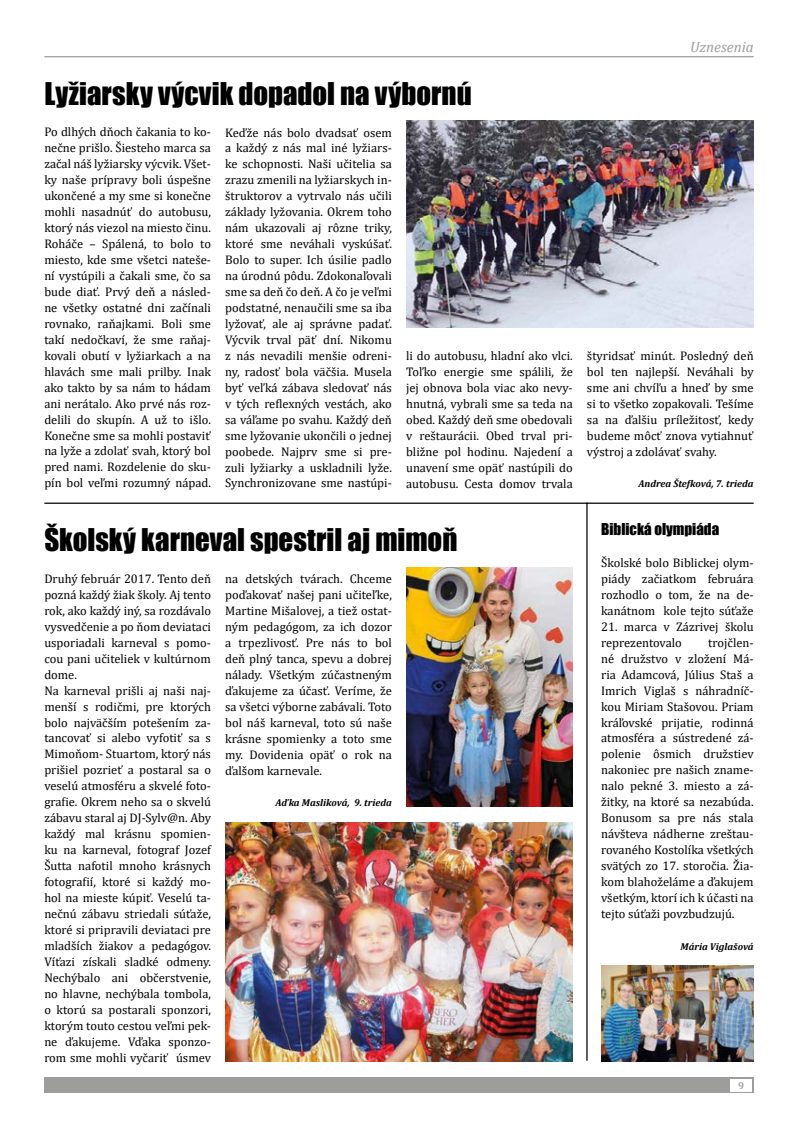
<style>
.page{position:relative;width:798px;height:1134px;background:#fff}
.page>*{position:absolute;margin:0;border:0;box-sizing:border-box;transform-origin:0 0}
.t1{font:28.75px "Impact";color:#000}
.t2{font:15px "Impact";color:#000}
.t3{font:italic 15px "Cambria";color:#9d9d9c}
.t4{font:12.5px/16px "Cambria";color:#000;text-align:justify}
.t5{font:italic 700 10px "Cambria";color:#000}
.t6{font:700 10px "Cambria";color:#9d9d9c}
</style>
<div class="page">
<img style="left:406px;top:120px;width:347px;height:208px">
<img style="left:601px;top:966px;width:152px;height:95px">
<img style="left:226px;top:822px;width:346px;height:239px">
<img style="left:406px;top:567px;width:166px;height:239px">
<hr style="left:44px;top:56px;width:709px;height:1px;background:#9d9d9c">
<div style="left:44px;top:1077px;width:709px;height:16px;background:#9d9d9c"></div>
<div style="left:730px;top:1079px;width:21px;height:12px;background:#fff"></div>
<hr style="left:44px;top:503px;width:709px;height:1px;background:#000">
<hr style="left:586px;top:503px;width:1px;height:558px;background:#000">
<p class="t3" style="left:689px;top:37px;width:65px">Uznesenia</p>
<h1 class="t1" style="left:44px;top:71px;width:428px">Lyžiarsky výcvik dopadol na výbornú</h1>
<p class="t4" style="left:44px;top:124px;width:168px">Po dlhých dňoch čakania to ko&shy;nečne prišlo. Šiesteho marca sa začal náš lyžiarsky výcvik. Všet&shy;ky naše prípravy boli úspešne ukončené a my sme si konečne mohli nasadnúť do autobusu, ktorý nás viezol na miesto činu.<br>Roháče – Spálená, to bolo to miesto, kde sme všetci nateše&shy;ní vystúpili a čakali sme, čo sa bude diať. Prvý deň a násled&shy;ne všetky ostatné dni začínali rovnako, raňajkami. Boli sme takí nedočkaví, že sme raňaj&shy;kovali obutí v lyžiarkach a na hlavách sme mali prilby. Inak ako takto by sa nám to hádam ani nerátalo. Ako prvé nás roz&shy;delili do skupín. A už to išlo.<br>Konečne sme sa mohli postaviť na lyže a zdolať svah, ktorý bol pred nami. Rozdelenie do sku&shy;pín bol veľmi rozumný nápad.</p>
<p class="t4" style="left:225px;top:124px;width:168px">Keďže nás bolo dvadsať osem a každý z nás mal iné lyžiars&shy;ke schopnosti. Naši učitelia sa zrazu zmenili na lyžiarskych in&shy;štruktorov a vytrvalo nás učili základy lyžovania. Okrem toho nám ukazovali aj rôzne triky, ktoré sme neváhali vyskúšať.<br>Bolo to super. Ich úsilie padlo na úrodnú pôdu. Zdokonaľovali sme sa deň čo deň. A čo je veľmi podstatné, nenaučili sme sa iba lyžovať, ale aj správne padať.<br>Výcvik trval päť dní. Nikomu z nás nevadili menšie odreni&shy;ny, radosť bola väčšia. Musela byť veľká zábava sledovať nás v tých reflexných vestách, ako sa váľame po svahu. Každý deň sme lyžovanie ukončili o jednej poobede. Najprv sme si pre&shy;zuli lyžiarky a uskladnili lyže.<br>Synchronizovane sme nastúpi-</p>
<p class="t4" style="left:406px;top:348px;width:168px">li do autobusu, hladní ako vlci.<br>Toľko energie sme spálili, že jej obnova bola viac ako nevy&shy;hnutná, vybrali sme sa teda na obed. Každý deň sme obedovali v reštaurácii. Obed trval pri&shy;bližne pol hodinu. Najedení a unavení sme opäť nastúpili do autobusu. Cesta domov trvala</p>
<p class="t4" style="left:586px;top:348px;width:168px">štyridsať minút. Posledný deň bol ten najlepší. Neváhali by sme ani chvíľu a hneď by sme si to všetko zopakovali. Tešíme sa na ďalšiu príležitosť, kedy budeme môcť znova vytiahnuť výstroj a zdolávať svahy.</p>
<p class="t5" style="left:638px;top:477px;width:117px">Andrea Štefková, 7. trieda</p>
<h1 class="t1" style="left:44px;top:517px;width:414px">Školský karneval spestril aj mimoň</h1>
<p class="t4" style="left:44px;top:571px;width:168px;text-align:left">Druhý február 2017. Tento deň pozná každý žiak školy. Aj tento rok, ako každý iný, sa rozdávalo vysvedčenie a po ňom deviataci usporiadali karneval s pomo&shy;cou pani učiteliek v kultúrnom dome.<br>Na karneval prišli aj naši naj&shy;menší s rodičmi, pre ktorých bolo najväčším potešením za&shy;tancovať si alebo vyfotiť sa s<br>Mimoňom- Stuartom, ktorý nás prišiel pozrieť a postaral sa o veselú atmosféru a skvelé foto&shy;grafie. Okrem neho sa o skvelú zábavu staral aj DJ-Sylv@n. Aby každý mal krásnu spomien&shy;ku na karneval, fotograf Jozef<br>Šutta nafotil mnoho krásnych fotografií, ktoré si každý mo&shy;hol na mieste kúpiť. Veselú ta&shy;nečnú zábavu striedali súťaže, ktoré si pripravili deviataci pre mladších žiakov a pedagógov.<br>Víťazi získali sladké odmeny.<br>Nechýbalo ani občerstvenie, no hlavne, nechýbala tombola, o ktorú sa postarali sponzori, ktorým touto cestou veľmi pek&shy;ne ďakujeme. Vďaka sponzo&shy;rom sme mohli vyčariť úsmev</p>
<p class="t4" style="left:225px;top:571px;width:168px">na detských tvárach. Chceme poďakovať našej pani učiteľke, Martine Mišalovej, a tiež ostat&shy;ným pedagógom, za ich dozor a trpezlivosť. Pre nás to bol deň plný tanca, spevu a dobrej nálady. Všetkým zúčastneným ďakujeme za účasť. Veríme, že sa všetci výborne zabávali. Toto bol náš karneval, toto sú naše krásne spomienky a toto sme my. Dovidenia opäť o rok na ďalšom karnevale.</p>
<p class="t5" style="left:275px;top:796px;width:118px">Aďka Masliková, 9. trieda</p>
<p class="t2" style="left:601px;top:518px;width:120px">Biblická olympiáda</p>
<p class="t4" style="left:601px;top:555px;width:154px">Školské bolo Biblickej olym&shy;piády začiatkom februára rozhodlo o tom, že na de&shy;kanátnom kole tejto súťaže</p>
<p class="t4" style="left:601px;top:618px;width:154px">21. marca v Zázrivej školu reprezentovalo</p>
<p class="t4" style="left:601px;top:634px;width:154px;text-indent:107px">trojčlen&shy;né družstvo v zložení Má&shy;ria Adamcová, Július Staš a Imrich Viglaš s náhradníč&shy;kou Miriam Stašovou. Priam kráľovské prijatie, rodinná atmosféra a sústredené zá&shy;polenie ôsmich družstiev nakoniec pre našich zname&shy;nalo pekné 3. miesto a zá&shy;žitky, na ktoré sa nezabúda.<br>Bonusom sa pre nás stala návšteva nádherne zreštau&shy;rovaného Kostolíka všetkých svätých zo 17. storočia. Žia&shy;kom blahoželáme a ďakujem všetkým, ktorí ich k účasti na tejto súťaži povzbudzujú.</p>
<p class="t5" style="left:680px;top:939px;width:75px">Mária Viglašová</p>
<p class="t6" style="left:738px;top:1079px;width:7px">9</p>
</div>
